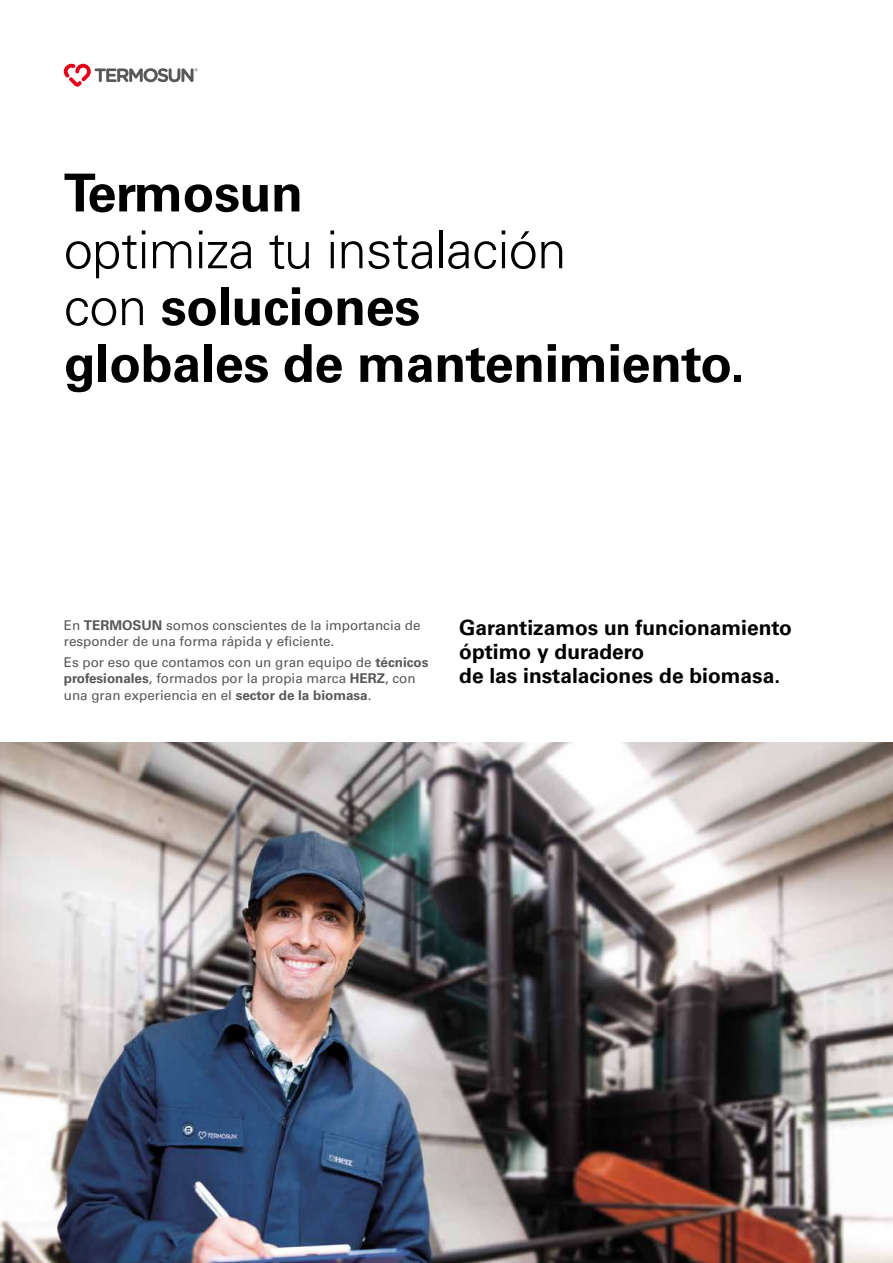
<style>
.page{position:relative;width:893px;height:1263px;background:#fff}
.page>*{position:absolute;margin:0;border:0;box-sizing:border-box;transform-origin:0 0}
.t1{font:700 52.35px/56.8px "Univers";letter-spacing:-.01em;color:#000}
.t2{font:700 20.85px/23.9px "Univers";color:#000}
.t3{font:13.5px/16.4px "Univers";color:#57585a}
.s1{font-weight:300}
.s2{font-weight:700}
</style>
<div class="page">
<svg style="left:64px;top:64px;width:133px;height:23px"></svg>
<img style="left:0;top:743px;width:893px;height:520px">
<h1 class="t1" style="left:64px;top:165px;width:241px">Termosun</h1>
<h1 class="t1" style="left:64px;top:222px;width:683px"><span class="s1">optimiza tu instalación<br>con</span> soluciones<br>globales de mantenimiento.</h1>
<p class="t3" style="left:64px;top:617px;width:358px">En <span class="s2">TERMOSUN</span> somos conscientes de la importancia de responder de una forma rápida y eficiente.</p>
<p class="t3" style="left:64px;top:654px;width:366px">Es por eso que contamos con un gran equipo de <span class="s2">técnicos profesionales</span>, formados por la propia marca <span class="s2">HERZ</span>, con una gran experiencia en el <span class="s2">sector de la biomasa</span>.</p>
<h2 class="t2" style="left:459px;top:616px;width:334px">Garantizamos un funcionamiento óptimo y duradero<br>de las instalaciones de biomasa.</h2>
</div>
